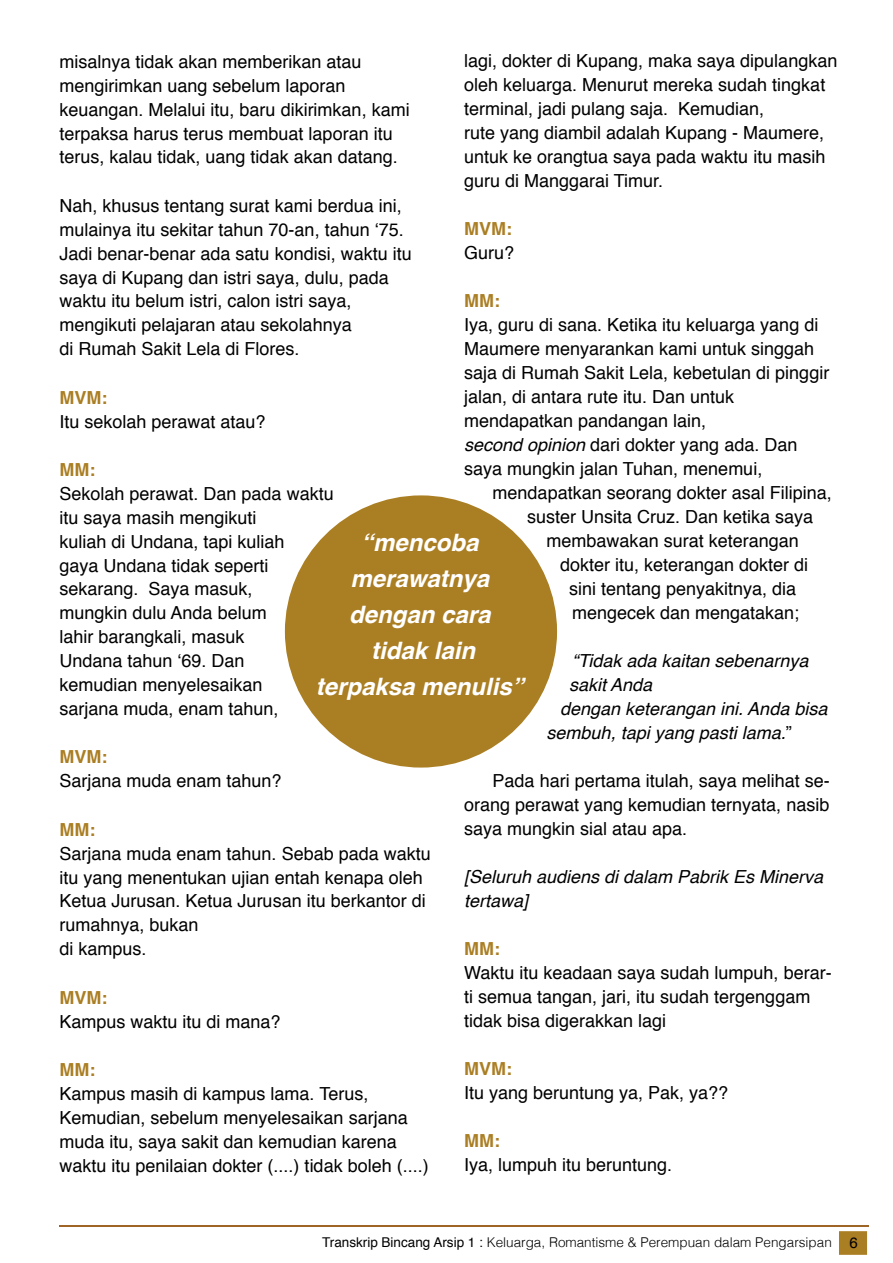
<style>
.page{position:relative;width:893px;height:1263px;background:#fff}
.page>*{position:absolute;margin:0;border:0;box-sizing:border-box;transform-origin:0 0}
.t1{font:italic 700 24px/36px "Helvetica";color:#fff;text-align:center}
.t2{font:18px/24px "Helvetica";color:#000}
.t3{font:italic 18px/24px "Helvetica";color:#000}
.t4{font:700 18px "Helvetica";color:#aa7e23}
.t5{font:15px "Helvetica";color:#000}
.t6{font:300 13.5px "Helvetica";color:#000}
.s1{font-style:italic}
.s2{font-style:normal}
.s3{font-weight:400;color:#000101}
</style>
<div class="page">
<div style="left:839px;top:1231px;width:28px;height:24px;background:#aa7e23;border:2px solid #aa7e23"></div>
<hr style="left:60px;top:1225px;width:809px;height:2px;background:#9f6527">
<div style="left:285px;top:495px;width:272px;height:272px;background:#aa7e23;border-radius:50%"></div>
<p class="t2" style="left:464px;top:50px;width:375px">lagi, dokter di Kupang, maka saya dipulangkan oleh keluarga. Menurut mereka sudah tingkat terminal, jadi pulang saja. Kemudian,<br>rute yang diambil adalah Kupang - Maumere, untuk ke orangtua saya pada waktu itu masih guru di Manggarai Timur.</p>
<p class="t4" style="left:464px;top:214px;width:49px">MVM:</p>
<p class="t2" style="left:464px;top:242px;width:52px">Guru?</p>
<p class="t4" style="left:464px;top:286px;width:37px">MM:</p>
<p class="t2" style="left:464px;top:314px;width:367px">Iya, guru di sana. Ketika itu keluarga yang di Maumere menyarankan kami untuk singgah saja di Rumah Sakit Lela, kebetulan di pinggir jalan, di antara rute itu. Dan untuk mendapatkan pandangan lain,<br><span class="s1">second opinion</span> dari dokter yang ada. Dan saya mungkin jalan Tuhan, menemui,</p>
<p class="t2" style="left:493px;top:482px;width:341px">mendapatkan seorang dokter asal Filipina,</p>
<p class="t2" style="left:527px;top:506px;width:288px">suster Unsita Cruz. Dan ketika saya</p>
<p class="t2" style="left:547px;top:530px;width:254px">membawakan surat keterangan</p>
<p class="t2" style="left:560px;top:553px;width:250px">dokter itu, keterangan dokter di</p>
<p class="t2" style="left:569px;top:577px;width:229px">sini tentang penyakitnya, dia</p>
<p class="t2" style="left:572px;top:601px;width:229px">mengecek dan mengatakan;</p>
<p class="t3" style="left:572px;top:649px;width:238px">“Tidak ada kaitan sebenarnya</p>
<p class="t3" style="left:569px;top:673px;width:85px">sakit Anda</p>
<p class="t3" style="left:560px;top:697px;width:269px">dengan keterangan ini. Anda bisa</p>
<p class="t3" style="left:547px;top:721px;width:247px">sembuh, tapi yang pasti lama.<span class="s2">”</span></p>
<p class="t2" style="left:464px;top:769px;width:367px;text-align:justify;text-indent:28px">Pada hari pertama itulah, saya melihat se&shy;orang perawat yang kemudian ternyata, nasib saya mungkin sial atau apa.</p>
<p class="t3" style="left:464px;top:865px;width:361px">[Seluruh audiens di dalam Pabrik Es Minerva tertawa]</p>
<p class="t4" style="left:464px;top:934px;width:37px">MM:</p>
<p class="t2" style="left:464px;top:961px;width:369px">Waktu itu keadaan saya sudah lumpuh, berar&shy;ti semua tangan, jari, itu sudah tergenggam tidak bisa digerakkan lagi</p>
<p class="t4" style="left:464px;top:1054px;width:49px">MVM:</p>
<p class="t2" style="left:464px;top:1081px;width:266px">Itu yang beruntung ya, Pak, ya??</p>
<p class="t4" style="left:464px;top:1126px;width:37px">MM:</p>
<p class="t2" style="left:464px;top:1153px;width:210px">Iya, lumpuh itu beruntung.</p>
<p class="t2" style="left:60px;top:50px;width:352px">misalnya tidak akan memberikan atau mengirimkan uang sebelum laporan keuangan. Melalui itu, baru dikirimkan, kami terpaksa harus terus membuat laporan itu terus, kalau tidak, uang tidak akan datang.</p>
<p class="t2" style="left:60px;top:194px;width:354px">Nah, khusus tentang surat kami berdua ini, mulainya itu sekitar tahun 70-an, tahun ‘75.<br>Jadi benar-benar ada satu kondisi, waktu itu saya di Kupang dan istri saya, dulu, pada waktu itu belum istri, calon istri saya, mengikuti pelajaran atau sekolahnya<br>di Rumah Sakit Lela di Flores.</p>
<p class="t4" style="left:60px;top:383px;width:49px">MVM:</p>
<p class="t2" style="left:60px;top:410px;width:208px">Itu sekolah perawat atau?</p>
<p class="t4" style="left:60px;top:455px;width:37px">MM:</p>
<p class="t2" style="left:60px;top:482px;width:276px">Sekolah perawat. Dan pada waktu itu saya masih mengikuti<br>kuliah di Undana, tapi kuliah<br>gaya Undana tidak seperti sekarang. Saya masuk,<br>mungkin dulu Anda belum<br>lahir barangkali, masuk<br>Undana tahun ‘69. Dan<br>kemudian menyelesaikan<br>sarjana muda, enam tahun,</p>
<p class="t4" style="left:60px;top:743px;width:49px">MVM:</p>
<p class="t2" style="left:60px;top:770px;width:224px">Sarjana muda enam tahun?</p>
<p class="t4" style="left:60px;top:815px;width:37px">MM:</p>
<p class="t2" style="left:60px;top:842px;width:373px">Sarjana muda enam tahun. Sebab pada waktu itu yang menentukan ujian entah kenapa oleh<br>Ketua Jurusan. Ketua Jurusan itu berkantor di rumahnya, bukan<br>di kampus.</p>
<p class="t4" style="left:60px;top:983px;width:49px">MVM:</p>
<p class="t2" style="left:60px;top:1010px;width:223px">Kampus waktu itu di mana?</p>
<p class="t4" style="left:60px;top:1055px;width:37px">MM:</p>
<p class="t2" style="left:60px;top:1082px;width:371px">Kampus masih di kampus lama. Terus, Kemudian, sebelum menyelesaikan sarjana muda itu, saya sakit dan kemudian karena waktu itu penilaian dokter (....) tidak boleh (....)</p>
<h1 class="t1" style="left:316px;top:525px;width:210px">“mencoba merawatnya dengan cara<br>tidak lain terpaksa menulis”</h1>
<p class="t6" style="left:322px;top:1231px;width:511px"><span class="s3">Transkrip Bincang Arsip 1 :</span> Keluarga, Romantisme &amp; Perempuan dalam Pengarsipan</p>
<p class="t5" style="left:849px;top:1231px;width:10px">6</p>
</div>
